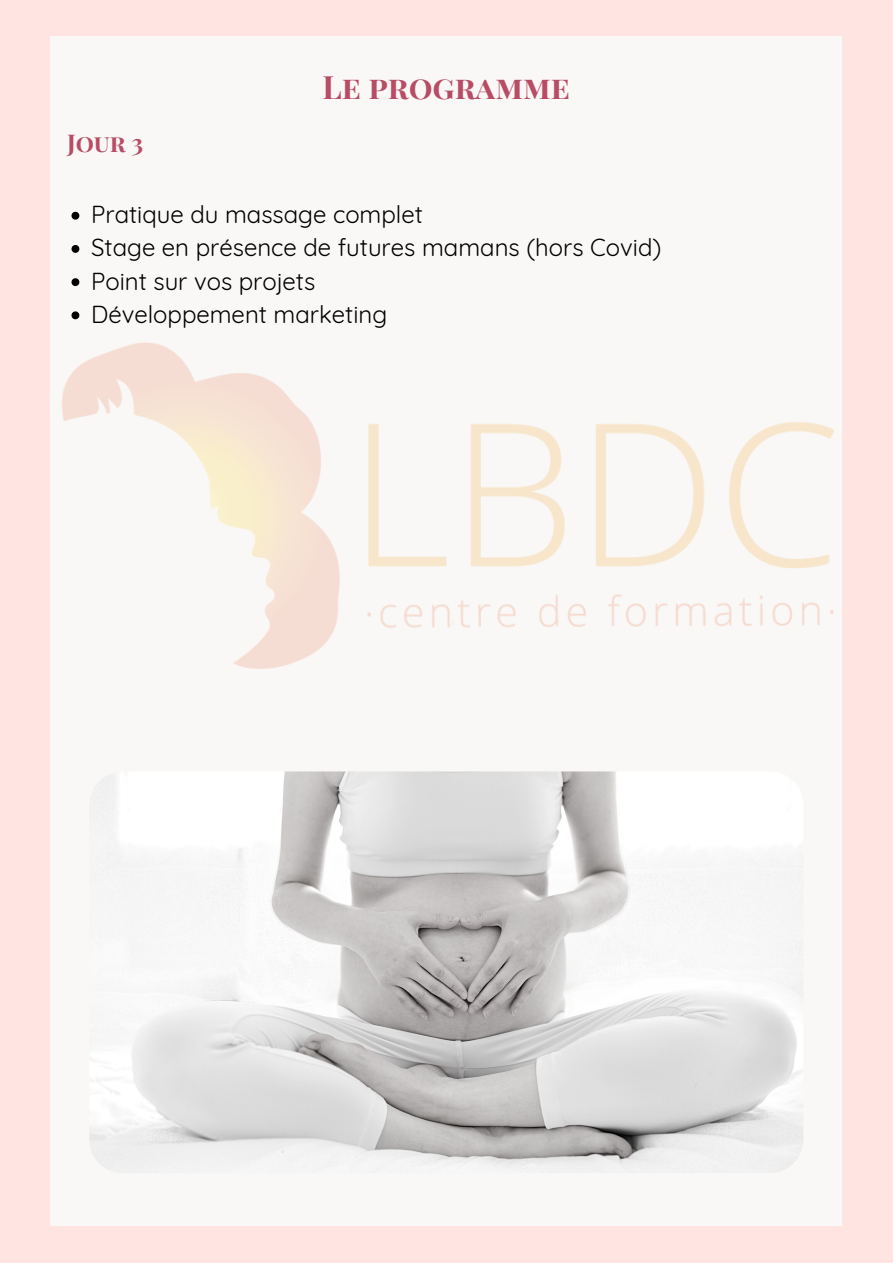
<style>
.page{position:relative;width:893px;height:1264px;background:#fff}
.page>*{position:absolute;margin:0;border:0;box-sizing:border-box;transform-origin:0 0}
.t1{font:700 31.5px "Playfair Display SC";color:#b84c65}
.t2{font:24px/33.2px "Quicksand";color:#000}
.t3{font:700 24px "Playfair Display SC";color:#b84c65}
</style>
<div class="page">
<div style="left:0;top:0;width:892px;height:1262px;background:#ffe4e1"></div>
<div style="left:50px;top:37px;width:792px;height:1189px;background:#f9f8f6"></div>
<img style="left:62px;top:280px;width:772px;height:389px">
<img style="left:89px;top:771px;width:714px;height:402px;border-radius:33px">
<svg style="left:71px;top:212px;width:8px;height:8px"></svg>
<svg style="left:71px;top:245px;width:8px;height:8px"></svg>
<svg style="left:71px;top:278px;width:8px;height:8px"></svg>
<svg style="left:71px;top:311px;width:8px;height:8px"></svg>
<p class="t3" style="left:67px;top:126px;width:78px">Jour 3</p>
<h1 class="t1" style="left:322px;top:65px;width:249px">Le programme</h1>
<p class="t2" style="left:91px;top:198px;width:571px">Pratique du massage complet<br>Stage en présence de futures mamans (hors Covid)<br>Point sur vos projets<br>Développement marketing</p>
</div>
